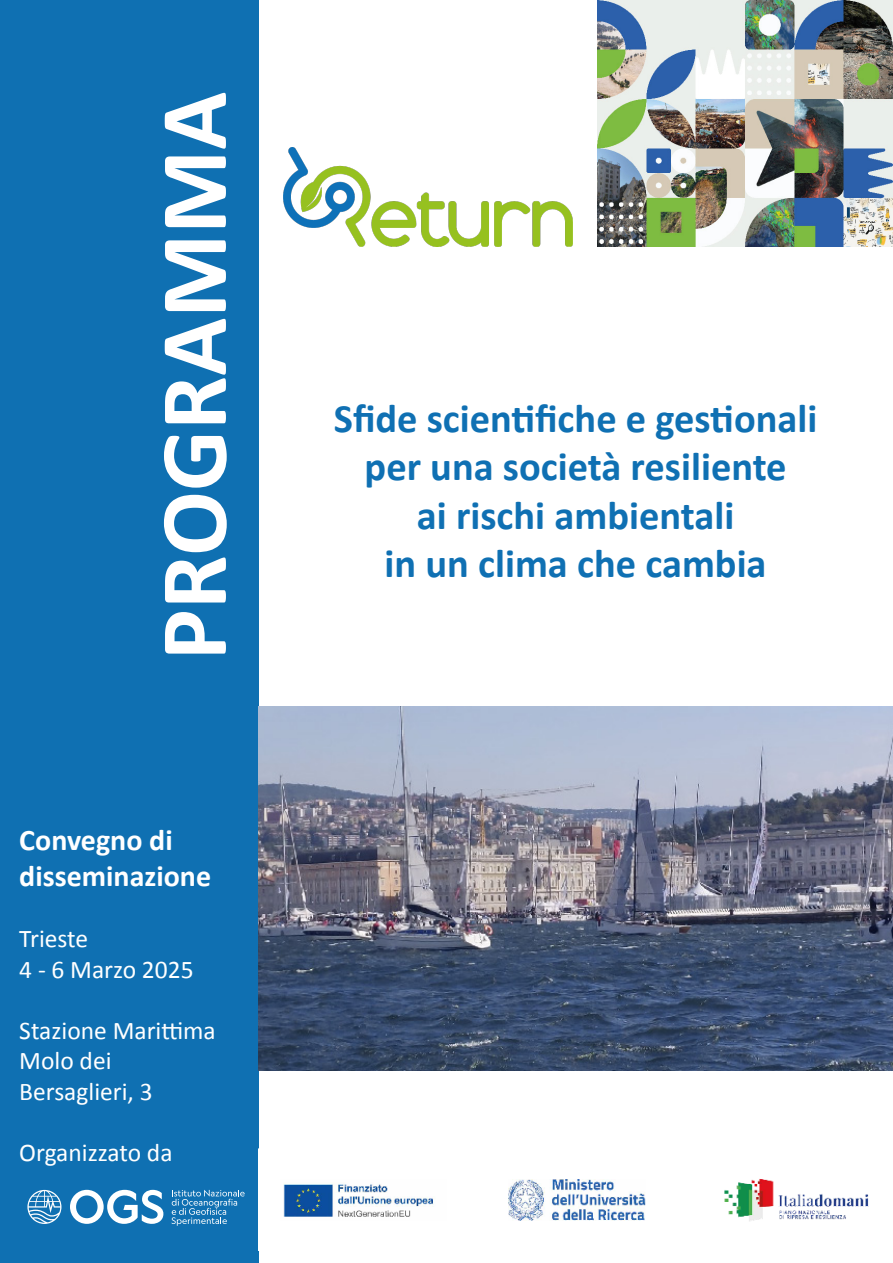
<style>
.page{position:relative;width:893px;height:1263px;background:#fff}
.page>*{position:absolute;margin:0;border:0;box-sizing:border-box;transform-origin:0 0}
.t1{font:700 96px "Calibri";color:#fff}
.t2{font:700 40.5px/48.6px "Calibri";color:#0f70b3;text-align:center}
.t3{font:700 30px "Calibri";color:#fff}
.t4{font:25.5px "Calibri";color:#fff}
</style>
<div class="page">
<div style="left:0;top:0;width:258px;height:1263px;background:#0f70b2"></div>
<img style="left:258px;top:1148px;width:611px;height:73px">
<img style="left:598px;top:0;width:295px;height:246px">
<img style="left:283px;top:148px;width:290px;height:98px">
<svg style="left:27px;top:1190px;width:34px;height:34px"></svg>
<svg style="left:70px;top:1190px;width:93px;height:34px"></svg>
<svg style="left:172px;top:1189px;width:73px;height:37px"></svg>
<img style="left:258px;top:707px;width:635px;height:363px">
<p class="t1" style="left:132px;top:660px;width:570px;rotate:-90deg">PROGRAMMA</p>
<p class="t3" style="left:19px;top:821px;width:155px">Convegno di</p>
<p class="t3" style="left:19px;top:857px;width:193px">disseminazione</p>
<p class="t4" style="left:19px;top:922px;width:70px">Trieste</p>
<p class="t4" style="left:19px;top:953px;width:176px">4 - 6 Marzo 2025</p>
<p class="t4" style="left:19px;top:1014px;width:198px">Stazione Marittima</p>
<p class="t4" style="left:19px;top:1045px;width:94px">Molo dei</p>
<p class="t4" style="left:19px;top:1075px;width:135px">Bersaglieri, 3</p>
<p class="t4" style="left:19px;top:1137px;width:155px">Organizzato da</p>
<p class="t2" style="left:334px;top:394px;width:485px">Sfide scientifiche e gestionali per una società resiliente</p>
<p class="t2" style="left:417px;top:491px;width:319px">ai rischi ambientali</p>
<p class="t2" style="left:385px;top:540px;width:383px">in un clima che cambia</p>
</div>
